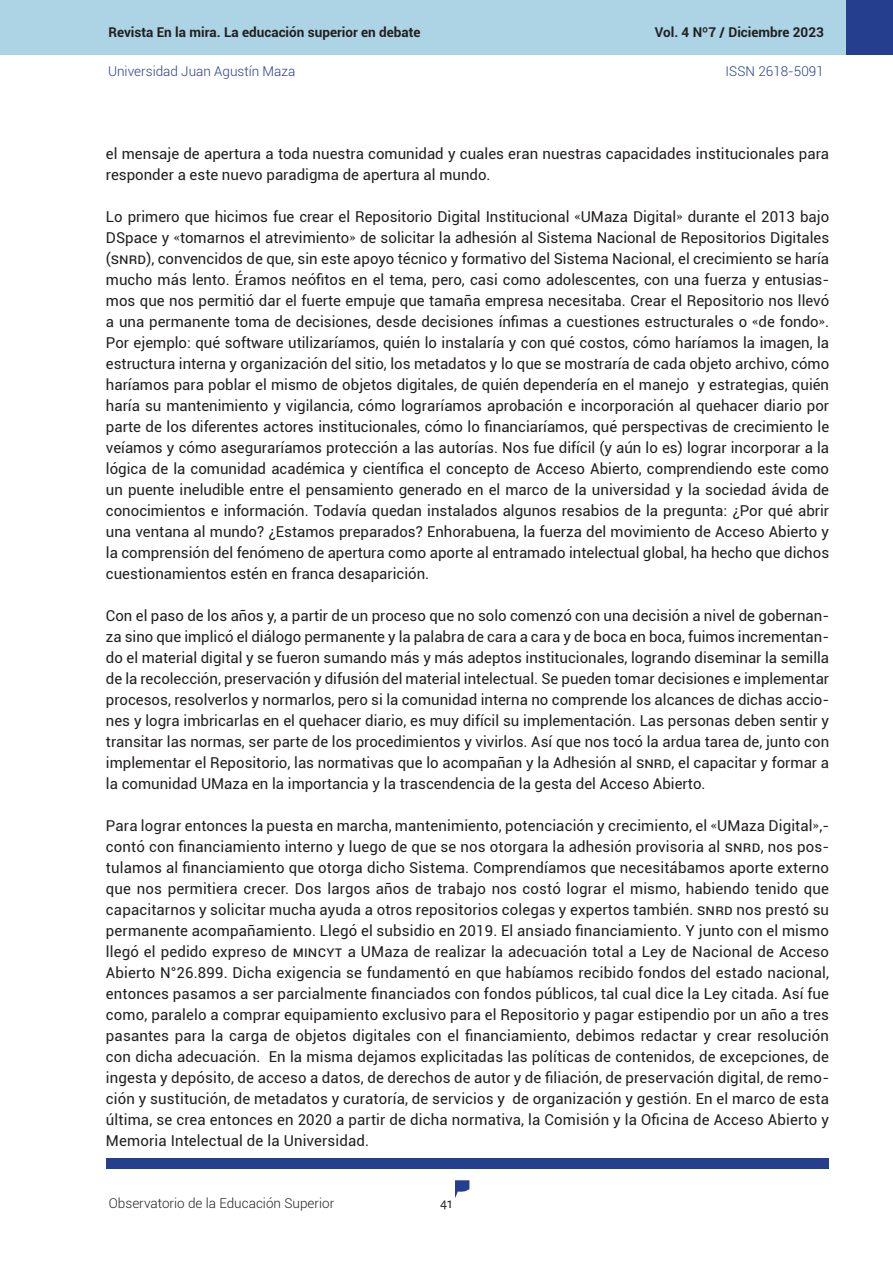
<style>
.page{position:relative;width:893px;height:1263px;background:#fff}
.page>*{position:absolute;margin:0;border:0;box-sizing:border-box;transform-origin:0 0}
.Txt_base{font:15px/21px "Roboto";color:#231f20;text-align:justify}
.t1{font:15px "Alegreya Sans";color:#231f20}
.t2{font:700 13.5px "Roboto";color:#231f20}
.t3{font:300 13.5px "Roboto";color:#253f8e}
.t4{font:300 13.5px "Roboto";color:#231f20}
.s1{font-family:"Adobe Caslon Pro"}
</style>
<div class="page">
<svg style="left:455px;top:1180px;width:14px;height:18px"></svg>
<div style="left:0;top:0;width:846px;height:54px;background:#acd4e5"></div>
<div style="left:106px;top:1158px;width:723px;height:10px;background:#253f8e"></div>
<div style="left:846px;top:0;width:47px;height:54px;background:#253f8e"></div>
<p class="t2" style="left:108px;top:23px;width:314px">Revista En la mira. La educación superior en debate</p>
<p class="t2" style="left:655px;top:23px;width:171px">Vol. 4 Nº7 / Diciembre 2023</p>
<p class="t3" style="left:108px;top:61px;width:189px">Universidad Juan Agustín Maza</p>
<p class="t3" style="left:726px;top:61px;width:100px">ISSN 2618-5091</p>
<p class="Txt_base" style="left:106px;top:143px;width:725px">el mensaje de apertura a toda nuestra comunidad y cuales eran nuestras capacidades institucionales para responder a este nuevo paradigma de apertura al mundo.</p>
<p class="Txt_base" style="left:106px;top:206px;width:725px">Lo primero que hicimos fue crear el Repositorio Digital Institucional <span class="s1">«</span>UMaza Digital<span class="s1">»</span> durante el 2013 bajo DSpace y <span class="s1">«</span>tomarnos el atrevimiento<span class="s1">»</span> de solicitar la adhesión al Sistema Nacional de Repositorios Digitales (SNRD), convencidos de que, sin este apoyo técnico y formativo del Sistema Nacional, el crecimiento se haría mucho más lento. Éramos neófitos en el tema, pero, casi como adolescentes, con una fuerza y entusias&shy;mos que nos permitió dar el fuerte empuje que tamaña empresa necesitaba. Crear el Repositorio nos llevó a una permanente toma de decisiones, desde decisiones ínfimas a cuestiones estructurales o <span class="s1">«</span>de fondo<span class="s1">»</span>.<br>Por ejemplo: qué software utilizaríamos, quién lo instalaría y con qué costos, cómo haríamos la imagen, la estructura interna y organización del sitio, los metadatos y lo que se mostraría de cada objeto archivo, cómo haríamos para poblar el mismo de objetos digitales, de quién dependería en el manejo y estrategias, quién haría su mantenimiento y vigilancia, cómo lograríamos aprobación e incorporación al quehacer diario por parte de los diferentes actores institucionales, cómo lo financiaríamos, qué perspectivas de crecimiento le veíamos y cómo aseguraríamos protección a las autorías. Nos fue difícil (y aún lo es) lograr incorporar a la lógica de la comunidad académica y científica el concepto de Acceso Abierto, comprendiendo este como un puente ineludible entre el pensamiento generado en el marco de la universidad y la sociedad ávida de conocimientos e información. Todavía quedan instalados algunos resabios de la pregunta: ¿Por qué abrir una ventana al mundo? ¿Estamos preparados? Enhorabuena, la fuerza del movimiento de Acceso Abierto y la comprensión del fenómeno de apertura como aporte al entramado intelectual global, ha hecho que dichos cuestionamientos estén en franca desaparición.</p>
<p class="Txt_base" style="left:106px;top:605px;width:725px">Con el paso de los años y, a partir de un proceso que no solo comenzó con una decisión a nivel de gobernan&shy;za sino que implicó el diálogo permanente y la palabra de cara a cara y de boca en boca, fuimos incrementan&shy;do el material digital y se fueron sumando más y más adeptos institucionales, logrando diseminar la semilla de la recolección, preservación y difusión del material intelectual. Se pueden tomar decisiones e implementar procesos, resolverlos y normarlos, pero si la comunidad interna no comprende los alcances de dichas accio&shy;nes y logra imbricarlas en el quehacer diario, es muy difícil su implementación. Las personas deben sentir y transitar las normas, ser parte de los procedimientos y vivirlos. Así que nos tocó la ardua tarea de, junto con implementar el Repositorio, las normativas que lo acompañan y la Adhesión al SNRD, el capacitar y formar a la comunidad UMaza en la importancia y la trascendencia de la gesta del Acceso Abierto.</p>
<p class="Txt_base" style="left:106px;top:815px;width:725px">Para lograr entonces la puesta en marcha, mantenimiento, potenciación y crecimiento, el <span class="s1">«</span>UMaza Digital<span class="s1">»</span>,- contó con financiamiento interno y luego de que se nos otorgara la adhesión provisoria al SNRD, nos pos&shy;tulamos al financiamiento que otorga dicho Sistema. Comprendíamos que necesitábamos aporte externo que nos permitiera crecer. Dos largos años de trabajo nos costó lograr el mismo, habiendo tenido que capacitarnos y solicitar mucha ayuda a otros repositorios colegas y expertos también. SNRD nos prestó su permanente acompañamiento. Llegó el subsidio en 2019. El ansiado financiamiento. Y junto con el mismo llegó el pedido expreso de Mincyt a UMaza de realizar la adecuación total a Ley de Nacional de Acceso Abierto N°26.899. Dicha exigencia se fundamentó en que habíamos recibido fondos del estado nacional, entonces pasamos a ser parcialmente financiados con fondos públicos, tal cual dice la Ley citada. Así fue como, paralelo a comprar equipamiento exclusivo para el Repositorio y pagar estipendio por un año a tres pasantes para la carga de objetos digitales con el financiamiento, debimos redactar y crear resolución con dicha adecuación. En la misma dejamos explicitadas las políticas de contenidos, de excepciones, de ingesta y depósito, de acceso a datos, de derechos de autor y de filiación, de preservación digital, de remo&shy;ción y sustitución, de metadatos y curatoría, de servicios y de organización y gestión. En el marco de esta última, se crea entonces en 2020 a partir de dicha normativa, la Comisión y la Oficina de Acceso Abierto y Memoria Intelectual de la Universidad.</p>
<p class="t4" style="left:109px;top:1194px;width:227px">Observatorio de la Educación Superior</p>
<p class="t1" style="left:440px;top:1193px;width:14px">41</p>
</div>
